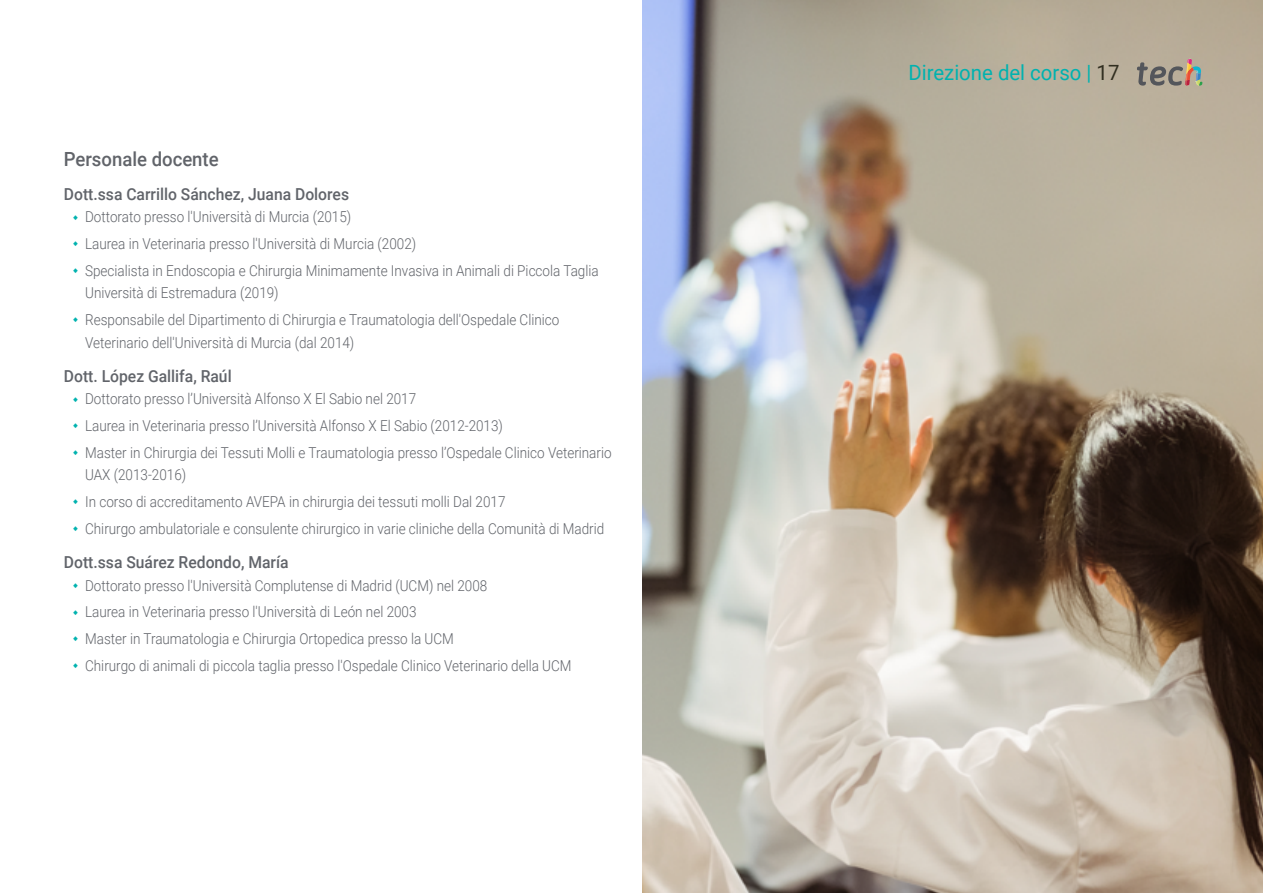
<style>
.page{position:relative;width:1263px;height:893px;background:#fff}
.page>*{position:absolute;margin:0;border:0;box-sizing:border-box;transform-origin:0 0}
.t1{font:21px "Roboto";color:#00b2af}
.t2{font:500 19.5px "Roboto";color:#61646a;scale:.95 1}
.t3{font:500 16.5px "Roboto";color:#61646a;scale:.95 1}
.t4{font:300 15px/26.7px "Roboto";color:#61646a;scale:.9 1}
.s1{color:#312e20}
</style>
<div class="page">
<img style="left:642px;top:0;width:621px;height:893px">
<svg style="left:1137px;top:59px;width:65px;height:27px;background:#9c9285"></svg>
<h2 class="t2" style="left:64px;top:145px;width:165px">Personale docente</h2>
<p class="t3" style="left:64px;top:183px;width:302px">Dott.ssa Carrillo Sánchez, Juana Dolores</p>
<p class="t4" style="left:85px;top:203px;width:572px">Dottorato presso l'Università di Murcia (2015)<br>Laurea in Veterinaria presso l'Università di Murcia (2002)<br>Specialista in Endoscopia e Chirurgia Minimamente Invasiva in Animali di Piccola Taglia</p>
<p class="t4" style="left:85px;top:279px;width:528px">Università di Estremadura (2019)<br>Responsabile del Dipartimento di Chirurgia e Traumatologia dell'Ospedale Clinico</p>
<p class="t4" style="left:85px;top:328px;width:301px">Veterinario dell'Università di Murcia (dal 2014)</p>
<p class="t3" style="left:64px;top:365px;width:178px">Dott. López Gallifa, Raúl</p>
<p class="t4" style="left:85px;top:385px;width:586px">Dottorato presso l’Università Alfonso X El Sabio nel 2017<br>Laurea in Veterinaria presso l’Università Alfonso X El Sabio (2012-2013)<br>Master in Chirurgia dei Tessuti Molli e Traumatologia presso l’Ospedale Clinico Veterinario</p>
<p class="t4" style="left:85px;top:461px;width:578px">UAX (2013-2016)<br>In corso di accreditamento AVEPA in chirurgia dei tessuti molli Dal 2017<br>Chirurgo ambulatoriale e consulente chirurgico in varie cliniche della Comunità di Madrid</p>
<p class="t3" style="left:64px;top:551px;width:238px">Dott.ssa Suárez Redondo, María</p>
<p class="t4" style="left:85px;top:571px;width:542px">Dottorato presso l'Università Complutense di Madrid (UCM) nel 2008<br>Laurea in Veterinaria presso l'Università di León nel 2003<br>Master in Traumatologia e Chirurgia Ortopedica presso la UCM<br>Chirurgo di animali di piccola taglia presso l'Ospedale Clinico Veterinario della UCM</p>
<h1 class="t1" style="left:908px;top:57px;width:213px">Direzione del corso | <span class="s1">17</span></h1>
</div>
